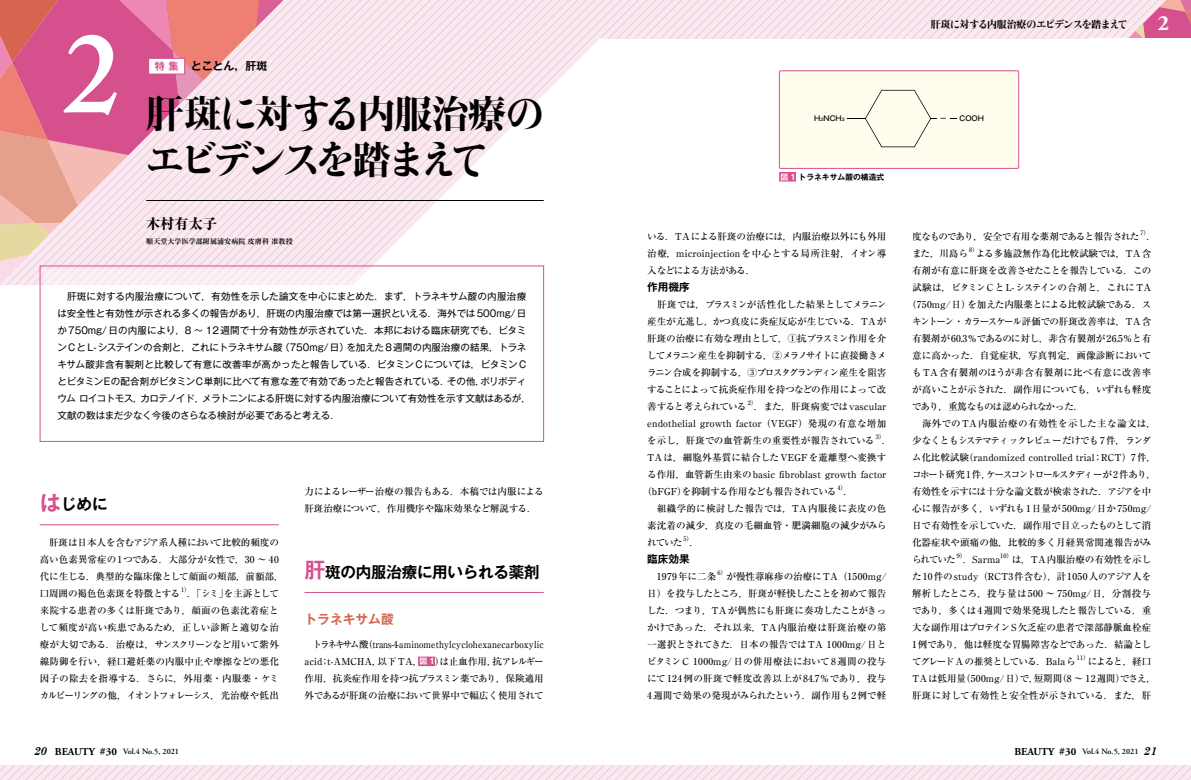
<style>
.page{position:relative;width:1191px;height:780px;background:#fff}
.page>*{position:absolute;margin:0;border:0;box-sizing:border-box;transform-origin:0 0}
.t1{font:600 113.4px "Adobe Caslon Pro";color:#fff}
.t2{font:800 38.3px/45.3px "Kocho Std";letter-spacing:-.09em;color:#000}
.t3{font:700 21.7px "Adobe Garamond Pro";color:#fff}
.t4{font:700 15.6px "Gothic MB101 Pro De";letter-spacing:-.02em;color:#000}
.t5{font:800 14.2px "Ryumin Pro";color:#000}
.t6{font:700 12.8px "Gothic MB101 Pro De";color:#d5654f}
.t7{font:700 11px "Gothic MB101 Pro De";color:#000}
.t8{font:700 10.6px "Gothic MB101 Pro De";color:#000}
.t9{font:800 9.9px "Kocho Std";letter-spacing:-.055em;color:#000}
.t10{font:500 9.6px/17px "Ryumin Pro";letter-spacing:-.01em;color:#000;text-align:justify}
.t11{font:9.6px/17px "Gothic MB101 Pr 5";color:#000}
.t12{font:500 9.6px/17px "Ryumin Pro";letter-spacing:.01em;color:#000}
.t13{font:500 9.6px "Ryumin Pro";letter-spacing:.02em;color:#000}
.t14{font:500 9.6px "Ryumin Pro";letter-spacing:.04em;color:#000}
.t15{font:500 9.6px "Ryumin Pro";letter-spacing:-.14em;color:#000}
.t16{font:500 9.6px "Ryumin Pro";letter-spacing:-.055em;color:#000}
.t17{font:500 9.6px "Ryumin Pro";letter-spacing:-.06em;color:#000}
.t18{font:500 9.6px "Ryumin Pro";letter-spacing:-.09em;color:#000}
.t19{font:500 9.6px "Ryumin Pro";letter-spacing:.015em;color:#000}
.t20{font:500 9.6px "Ryumin Pro";letter-spacing:-.11em;color:#000}
.t21{font:600 8.1px "Adobe Garamond Pro";color:#000}
.t22{font:700 7.8px "Gothic MB101 Pro De";color:#000}
.t23{font:700 expanded 7.1px "Ryumin Pro";color:#000}
.t24{font:7.1px "Gothic MB101 Pro Medium 90 pv RKSJ H";color:#000}
.t25{font:500 6.1px "Ryumin Pro";color:#000}
.s1{font-size:10.2px;color:#d6508e}
.s2{font-family:"Gothic MB101 Pr 5 De";font-size:21.3px;color:#d6508e}
.s3{font-family:"Gothic MB101 Pr 5 De";font-weight:700;font-size:7.8px;color:#fff}
.s4{font-size:4.1px}
.s5{font-family:"Gothic MB101 Pr 5 De";color:#fff}
.s6{font-family:"Century Schoolbook";font-weight:700;font-style:italic;font-size:11.3px}
.s7{font-weight:700;font-size:10.6px}
.s8{font-family:"Adobe Jenson Pro";font-size:11.6px}
</style>
<div class="page">
<svg style="left:0;top:765px;width:1191px;height:15px;background:#f7e3ec"></svg>
<hr style="left:40px;top:524px;width:239px;height:1px;background:#d6508e">
<hr style="left:304px;top:592px;width:240px;height:1px;background:#d6508e">
<div style="left:418px;top:656px;width:17px;height:10px;background:#d6508e"></div>
<svg style="left:0;top:0;width:1191px;height:283px"></svg>
<div style="left:779px;top:71px;width:240px;height:98px;border:1px solid #d6508e"></div>
<div style="left:779px;top:172px;width:17px;height:9px;background:#d6508e"></div>
<h1 class="t1" style="left:64px;top:7px;width:58px">2</h1>
<p class="t7" style="left:155px;top:57px;width:114px"><span class="s1">特 集</span> とことん，肝斑</p>
<h2 class="t2" style="left:146px;top:86px;width:399px">肝斑に対する内服治療のエビデンスを踏まえて</h2>
<h3 class="t5" style="left:146px;top:212px;width:72px">木村有太子</h3>
<p class="t23" style="left:146px;top:236px;width:148px">順天堂大学医学部附属浦安病院 皮膚科 准教授</p>
<p class="t11" style="left:57px;top:286px;width:475px">　肝斑に対する内服治療について，有効性を示した論文を中心にまとめた．まず，トラネキサム酸の内服治療は安全性と有効性が示される多くの報告があり，肝斑の内服治療では第一選択といえる．海外では500mg/日か750mg/日の内服により，8 〜 12週間で十分有効性が示されていた．本邦における臨床研究でも，ビタミンCとL-システインの合剤と，これにトラネキサム酸（750mg/日）を加えた8週間の内服治療の結果，トラネキサム酸非含有製剤と比較して有意に改善率が高かったと報告している．ビタミンCについては，ビタミンCとビタミンEの配合剤がビタミンC単剤に比べて有意な差で有効であったと報告されている．その他，ポリポディウム ロイコトモス，カロテノイド，メラトニンによる肝斑に対する内服治療について有効性を示す文献はあるが，文献の数はまだ少なく今後のさらなる検討が必要であると考える．</p>
<h3 class="t4" style="left:40px;top:491px;width:70px"><span class="s2">は</span>じめに</h3>
<p class="t10" style="left:40px;top:533px;width:245px;text-align:left">　肝斑は日本人を含むアジア系人種において比較的頻度の高い色素異常症の1つである．大部分が女性で，30 〜 40代に生じる．典型的な臨床像として顔面の頬部，前額部，口周囲の褐色色素斑を特徴とする</p>
<p class="t25" style="left:181px;top:585px;width:11px">1）</p>
<p class="t10" style="left:40px;top:584px;width:241px;text-indent:147px">．「シミ」を主訴として来院する患者の多くは肝斑であり，顔面の色素沈着症として頻度が高い疾患であるため，正しい診断と適切な治療が大切である．治療は，サンスクリーンなど用いて紫外線防御を行い，経口避妊薬の内服中止や摩擦などの悪化因子の除去を指導する．さらに，外用薬・内服薬・ケミカルピーリングの他，イオントフォレーシス，光治療や低出</p>
<p class="t10" style="left:304px;top:482px;width:241px">力によるレーザー治療の報告もある．本稿では内服による肝斑治療について，作用機序や臨床効果など解説する．</p>
<h3 class="t4" style="left:304px;top:558px;width:237px"><span class="s2">肝</span>斑の内服治療に用いられる薬剤</h3>
<h3 class="t6" style="left:304px;top:608px;width:91px">トラネキサム酸</h3>
<p class="t10" style="left:304px;top:635px;width:241px">　トラネキサム酸（trans-4-aminomethylcyclohexanecarboxylic acid；t-AMCHA，以下TA，<span class="s3">図 1</span>）は止血作用，抗アレルギー作用，抗炎症作用を持つ抗プラスミン薬であり，保険適用外であるが肝斑の治療において世界中で幅広く使用されて</p>
<p class="t9" style="left:930px;top:16px;width:199px">肝斑に対する内服治療のエビデンスを踏まえて</p>
<h3 class="t3" style="left:1157px;top:10px;width:13px">2</h3>
<p class="t24" style="left:814px;top:112px;width:32px">H<span class="s4">2</span>NCH<span class="s4">2</span></p>
<p class="t24" style="left:940px;top:112px;width:9px">－</p>
<p class="t24" style="left:959px;top:112px;width:26px">COOH</p>
<p class="t22" style="left:780px;top:170px;width:105px"><span class="s5">図 1</span> トラネキサム酸の構造式</p>
<p class="t10" style="left:647px;top:227px;width:241px">いる．TAによる肝斑の治療には，内服治療以外にも外用治療，microinjectionを中心とする局所注射，イオン導入などによる方法がある．</p>
<p class="t8" style="left:647px;top:278px;width:44px">作用機序</p>
<p class="t10" style="left:647px;top:295px;width:241px">　肝斑では，プラスミンが活性化した結果としてメラニン産生が亢進し，かつ真皮に炎症反応が生じている．TAが肝斑の治療に有効な理由として，①抗プラスミン作用を介してメラニン産生を抑制する，②メラノサイトに直接働きメラニン合成を抑制する，③プロスタグランディン産生を阻害することによって抗炎症作用を持つなどの作用によって改善すると考えられている</p>
<p class="t25" style="left:747px;top:398px;width:11px">2）</p>
<p class="t10" style="left:647px;top:397px;width:241px;text-indent:106px">．また，肝斑病変ではvascular endothelial growth factor（VEGF）発現の有意な増加を示し，肝斑での血管新生の重要性が報告されている</p>
<p class="t25" style="left:875px;top:432px;width:11px">3）</p>
<p class="t10" style="left:881px;top:431px;width:11px">．</p>
<p class="t13" style="left:647px;top:450px;width:241px">TAは，細胞外基質に結合したVEGFを遊離型へ変換す</p>
<p class="t12" style="left:647px;top:465px;width:241px">る作用，血管新生由来のbasic fibroblast growth factor</p>
<p class="t10" style="left:642px;top:482px;width:195px">（bFGF）を抑制する作用なども報告されている</p>
<p class="t25" style="left:837px;top:483px;width:11px">4）</p>
<p class="t12" style="left:647px;top:482px;width:241px;text-indent:196px">．<br>　組織学的に検討した報告では，TA内服後に表皮の色素沈着の減少，真皮の毛細血管・肥満細胞の減少がみられていた</p>
<p class="t25" style="left:683px;top:534px;width:11px">5）</p>
<p class="t10" style="left:689px;top:533px;width:11px">．</p>
<p class="t8" style="left:647px;top:550px;width:44px">臨床効果</p>
<p class="t14" style="left:647px;top:569px;width:70px">　1979年に二条</p>
<p class="t25" style="left:717px;top:568px;width:11px">6）</p>
<p class="t10" style="left:647px;top:567px;width:241px;text-indent:79px">が慢性蕁麻疹の治療にTA（1500mg/日）を投与したところ，肝斑が軽快したことを初めて報告した．つまり，TAが偶然にも肝斑に奏功したことがきっかけであった．それ以来，TA内服治療は肝斑治療の第一選択とされてきた．日本の報告ではTA 1000mg/日とビタミンC 1000mg/日の併用療法において8週間の投与にて124例の肝斑で軽度改善以上が84.7％であり，投与4週間で効果の発現がみられたという．副作用も2例で軽</p>
<p class="t10" style="left:912px;top:227px;width:229px">度なものであり，安全で有用な薬剤であると報告された</p>
<p class="t25" style="left:1140px;top:228px;width:11px">7）</p>
<p class="t10" style="left:1146px;top:227px;width:11px">．</p>
<p class="t10" style="left:912px;top:244px;width:57px">また，川島ら</p>
<p class="t25" style="left:969px;top:245px;width:11px">8）</p>
<p class="t10" style="left:975px;top:244px;width:177px">よる多施設無作為化比較試験では，TA含</p>
<p class="t10" style="left:912px;top:261px;width:241px">有剤が有意に肝斑を改善させたことを報告している．この</p>
<p class="t10" style="left:912px;top:278px;width:241px">試験は，ビタミンCとL-システインの合剤と，これにTA</p>
<p class="t10" style="left:907px;top:295px;width:245px">（750mg/日）を加えた内服薬とによる比較試験である．ス</p>
<p class="t16" style="left:912px;top:314px;width:241px">キントーン・カラースケール評価での肝斑改善率は，TA含</p>
<p class="t10" style="left:912px;top:329px;width:241px">有製剤が60.3％であるのに対し，非含有製剤が26.5％と有</p>
<p class="t19" style="left:912px;top:348px;width:241px">意に高かった．自覚症状，写真判定，画像診断において</p>
<p class="t13" style="left:912px;top:365px;width:241px">もTA含有製剤のほうが非含有製剤に比べ有意に改善率</p>
<p class="t18" style="left:912px;top:382px;width:241px">が高いことが示された．副作用についても，いずれも軽度</p>
<p class="t20" style="left:912px;top:399px;width:173px">であり，重篤なものは認められなかった．</p>
<p class="t14" style="left:912px;top:416px;width:245px">　海外でのTA内服治療の有効性を示した主な論文は，</p>
<p class="t17" style="left:912px;top:433px;width:241px">少なくともシステマティックレビューだけでも 7件，ランダ</p>
<p class="t12" style="left:912px;top:448px;width:245px">ム化比較試験（randomized controlled trial；RCT）7件，</p>
<p class="t15" style="left:912px;top:467px;width:245px">コホート研究 1 件，ケースコントロールスタディーが2件あり，</p>
<p class="t10" style="left:912px;top:482px;width:241px">有効性を示すには十分な論文数が検索された．アジアを中</p>
<p class="t12" style="left:912px;top:499px;width:241px">心に報告が多く，いずれも1日量が500mg/日か750mg/</p>
<p class="t10" style="left:912px;top:516px;width:241px">日で有効性を示していた．副作用で目立ったものとして消</p>
<p class="t10" style="left:912px;top:533px;width:241px">化器症状や頭痛の他，比較的多く月経異常関連報告がみ</p>
<p class="t10" style="left:912px;top:550px;width:45px">られていた</p>
<p class="t25" style="left:956px;top:551px;width:11px">9）</p>
<p class="t10" style="left:962px;top:550px;width:39px">．Sarma</p>
<p class="t25" style="left:1000px;top:551px;width:14px">10）</p>
<p class="t10" style="left:912px;top:550px;width:241px;text-indent:100px">は，TA内服治療の有効性を示した10件のstudy（RCT3件含む），計1050人のアジア人を解析したところ，投与量は500 〜 750mg/日，分割投与であり，多くは4週間で効果発現したと報告している．重大な副作用はプロテインS欠乏症の患者で深部静脈血栓症1例であり，他は軽度な胃腸障害などであった．結論としてグレードAの推奨としている．Balaら</p>
<p class="t25" style="left:1077px;top:653px;width:14px">11）</p>
<p class="t12" style="left:912px;top:652px;width:245px;text-indent:176px">によると，経口<br>TAは低用量（500mg/日）で，短期間（8 〜 12週間）でさえ，肝斑に対して有効性と安全性が示されている．また，肝</p>
<p class="t21" style="left:34px;top:747px;width:147px"><span class="s6">20</span> <span class="s7">BEAUTY</span> <span class="s8">#</span><span class="s7">30</span> Vol.4 No.5, 2021</p>
<p class="t21" style="left:1014px;top:747px;width:144px"><span class="s7">BEAUTY</span> <span class="s8">#</span><span class="s7">30</span> Vol.4 No.5, 2021 <span class="s6">21</span></p>
</div>
